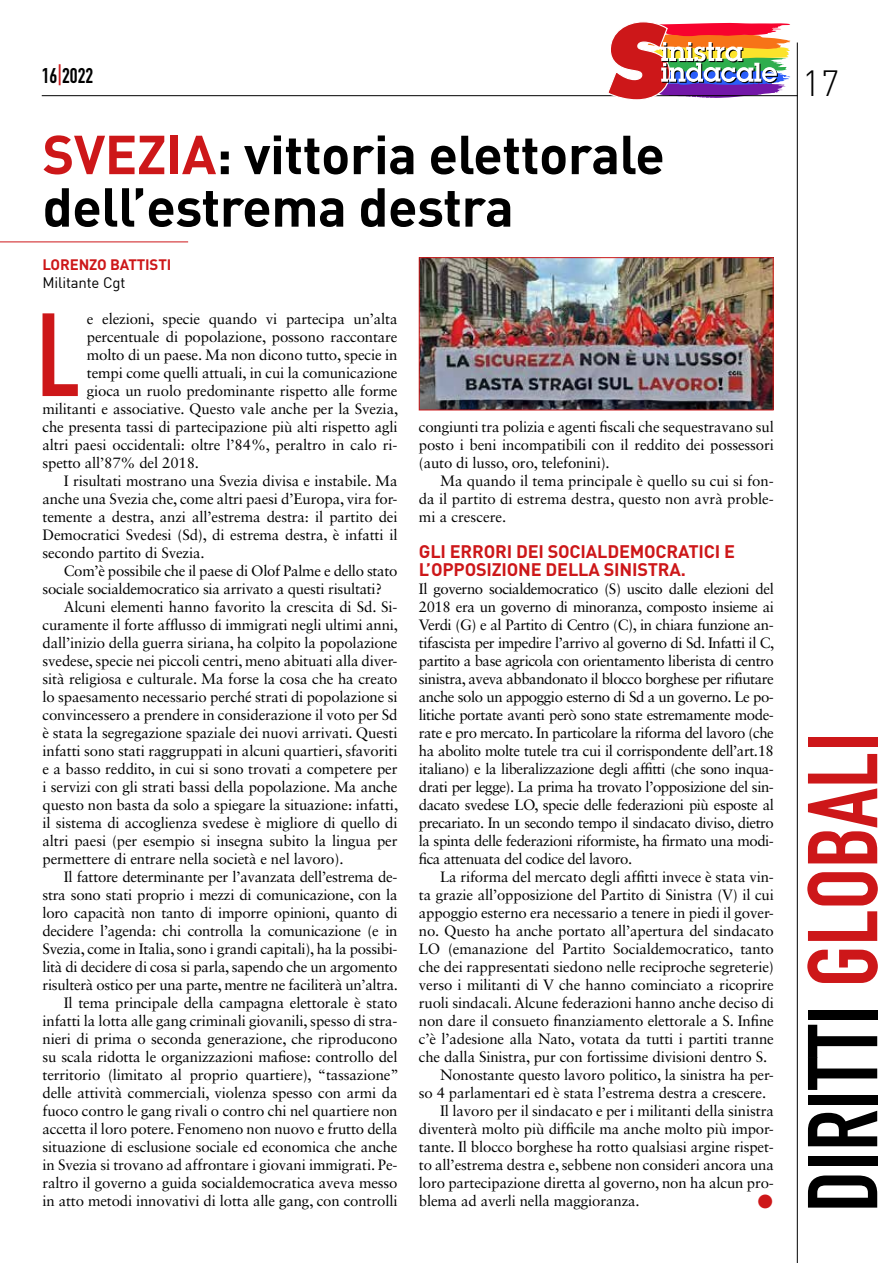
<style>
.page{position:relative;width:893px;height:1263px;background:#fff}
.page>*{position:absolute;margin:0;border:0;box-sizing:border-box;transform-origin:0 0}
.t1{font:116.1px "DIN Engschrift Std";color:#cd1719}
.t2{font:97.35px "DIN Engschrift Std";color:#000}
.t3{font:700 54px/52.5px "DIN";letter-spacing:-.01em;color:#000}
.t4{font:300 36px "DIN";color:#000}
.t5{font:21px "DIN Engschrift Std";color:#000}
.t6{font:700 18px/18px "DIN";letter-spacing:-.01em;color:#cd1719}
.t7{font:15px/18px "Sabon LT Std";letter-spacing:-.01em;color:#000;text-align:justify}
.t8{font:700 15px "DIN";letter-spacing:-.01em;color:#cd1719}
.t9{font:15px "DIN";letter-spacing:-.01em;color:#000}
.t10{font:15px "Zapf Dingbats IT Cby BT";color:#cd1719}
.s1{color:#cd1719}
</style>
<div class="page">
<hr style="left:42px;top:95px;width:756px;height:1px;background:#000">
<hr style="left:797px;top:43px;width:1px;height:1220px;background:#000">
<svg style="left:606px;top:22px;width:185px;height:78px"></svg>
<hr style="left:0;top:241px;width:188px;height:1px;background:#cd1719">
<img style="left:421px;top:259px;width:350px;height:149px">
<div style="left:419px;top:257px;width:354px;height:153px;border:1px solid #cd1719"></div>
<h3 class="t5" style="left:42px;top:63px;width:53px">16<span class="s1">|</span>2022</h3>
<h3 class="t4" style="left:802px;top:61px;width:39px">17</h3>
<h3 class="t3" style="left:43px;top:126px;width:624px"><span class="s1">SVEZIA</span>: vittoria elettorale dell’estrema destra</h3>
<p class="t8" style="left:43px;top:255px;width:130px">LORENZO BATTISTI</p>
<p class="t9" style="left:43px;top:273px;width:84px">Militante Cgt</p>
<h1 class="t1" style="left:37px;top:287px;width:44px">L</h1>
<p class="t7" style="left:87px;top:310px;width:312px">e elezioni, specie quando vi partecipa un’alta</p>
<p class="t7" style="left:87px;top:328px;width:312px">percentuale di popolazione, possono raccontare</p>
<p class="t7" style="left:87px;top:346px;width:312px">molto di un paese. Ma non dicono tutto, specie in</p>
<p class="t7" style="left:87px;top:364px;width:312px">tempi come quelli attuali, in cui la comunicazione</p>
<p class="t7" style="left:87px;top:382px;width:312px">gioca un ruolo predominante rispetto alle forme</p>
<p class="t7" style="left:43px;top:400px;width:357px">militanti e associative. Questo vale anche per la Svezia,</p>
<p class="t7" style="left:43px;top:418px;width:357px">che presenta tassi di partecipazione più alti rispetto agli</p>
<p class="t7" style="left:43px;top:436px;width:357px">altri paesi occidentali: oltre l’84%, peraltro in calo ri-</p>
<p class="t7" style="left:43px;top:454px;width:158px">spetto all’87% del 2018.</p>
<p class="t7" style="left:64px;top:472px;width:335px">I risultati mostrano una Svezia divisa e instabile. Ma</p>
<p class="t7" style="left:43px;top:490px;width:357px">anche una Svezia che, come altri paesi d’Europa, vira for-</p>
<p class="t7" style="left:43px;top:508px;width:357px">temente a destra, anzi all’estrema destra: il partito dei</p>
<p class="t7" style="left:43px;top:526px;width:356px">Democratici Svedesi (Sd), di estrema destra, è infatti il</p>
<p class="t7" style="left:43px;top:544px;width:164px">secondo partito di Svezia.</p>
<p class="t7" style="left:64px;top:562px;width:335px">Com’è possibile che il paese di Olof Palme e dello stato</p>
<p class="t7" style="left:43px;top:580px;width:341px">sociale socialdemocratico sia arrivato a questi risultati?</p>
<p class="t7" style="left:64px;top:598px;width:335px">Alcuni elementi hanno favorito la crescita di Sd. Si-</p>
<p class="t7" style="left:43px;top:616px;width:357px">curamente il forte afflusso di immigrati negli ultimi anni,</p>
<p class="t7" style="left:43px;top:634px;width:357px">dall’inizio della guerra siriana, ha colpito la popolazione</p>
<p class="t7" style="left:43px;top:652px;width:357px">svedese, specie nei piccoli centri, meno abituati alla diver-</p>
<p class="t7" style="left:43px;top:670px;width:357px">sità religiosa e culturale. Ma forse la cosa che ha creato</p>
<p class="t7" style="left:43px;top:688px;width:357px">lo spaesamento necessario perché strati di popolazione si</p>
<p class="t7" style="left:43px;top:706px;width:357px">convincessero a prendere in considerazione il voto per Sd</p>
<p class="t7" style="left:43px;top:724px;width:357px">è stata la segregazione spaziale dei nuovi arrivati. Questi</p>
<p class="t7" style="left:43px;top:742px;width:357px">infatti sono stati raggruppati in alcuni quartieri, sfavoriti</p>
<p class="t7" style="left:43px;top:760px;width:357px">e a basso reddito, in cui si sono trovati a competere per</p>
<p class="t7" style="left:43px;top:778px;width:357px">i servizi con gli strati bassi della popolazione. Ma anche</p>
<p class="t7" style="left:43px;top:796px;width:357px">questo non basta da solo a spiegare la situazione: infatti,</p>
<p class="t7" style="left:43px;top:814px;width:357px">il sistema di accoglienza svedese è migliore di quello di</p>
<p class="t7" style="left:43px;top:832px;width:357px">altri paesi (per esempio si insegna subito la lingua per</p>
<p class="t7" style="left:43px;top:850px;width:302px">permettere di entrare nella società e nel lavoro).</p>
<p class="t7" style="left:64px;top:868px;width:335px">Il fattore determinante per l’avanzata dell’estrema de-</p>
<p class="t7" style="left:43px;top:886px;width:357px">stra sono stati proprio i mezzi di comunicazione, con la</p>
<p class="t7" style="left:43px;top:904px;width:357px">loro capacità non tanto di imporre opinioni, quanto di</p>
<p class="t7" style="left:43px;top:922px;width:357px">decidere l’agenda: chi controlla la comunicazione (e in</p>
<p class="t7" style="left:43px;top:940px;width:357px">Svezia, come in Italia, sono i grandi capitali), ha la possibi-</p>
<p class="t7" style="left:43px;top:958px;width:357px">lità di decidere di cosa si parla, sapendo che un argomento</p>
<p class="t7" style="left:43px;top:976px;width:357px">risulterà ostico per una parte, mentre ne faciliterà un’altra.</p>
<p class="t7" style="left:64px;top:994px;width:335px">Il tema principale della campagna elettorale è stato</p>
<p class="t7" style="left:43px;top:1012px;width:357px">infatti la lotta alle gang criminali giovanili, spesso di stra-</p>
<p class="t7" style="left:43px;top:1030px;width:357px">nieri di prima o seconda generazione, che riproducono</p>
<p class="t7" style="left:43px;top:1048px;width:357px">su scala ridotta le organizzazioni mafiose: controllo del</p>
<p class="t7" style="left:43px;top:1066px;width:358px">territorio (limitato al proprio quartiere), “tassazione”</p>
<p class="t7" style="left:43px;top:1084px;width:357px">delle attività commerciali, violenza spesso con armi da</p>
<p class="t7" style="left:43px;top:1102px;width:357px">fuoco contro le gang rivali o contro chi nel quartiere non</p>
<p class="t7" style="left:43px;top:1120px;width:357px">accetta il loro potere. Fenomeno non nuovo e frutto della</p>
<p class="t7" style="left:43px;top:1138px;width:357px">situazione di esclusione sociale ed economica che anche</p>
<p class="t7" style="left:43px;top:1156px;width:357px">in Svezia si trovano ad affrontare i giovani immigrati. Pe-</p>
<p class="t7" style="left:43px;top:1174px;width:357px">raltro il governo a guida socialdemocratica aveva messo</p>
<p class="t7" style="left:43px;top:1192px;width:357px">in atto metodi innovativi di lotta alle gang, con controlli</p>
<p class="t7" style="left:419px;top:418px;width:357px">congiunti tra polizia e agenti fiscali che sequestravano sul posto i beni incompatibili con il reddito dei possessori (auto di lusso, oro, telefonini).</p>
<p class="t7" style="left:419px;top:472px;width:357px;text-indent:21px">Ma quando il tema principale è quello su cui si fon&shy;da il partito di estrema destra, questo non avrà proble&shy;mi a crescere.</p>
<p class="t6" style="left:419px;top:542px;width:318px">GLI ERRORI DEI SOCIALDEMOCRATICI E<br>L’OPPOSIZIONE DELLA SINISTRA.</p>
<p class="t7" style="left:419px;top:580px;width:357px">Il governo socialdemocratico (S) uscito dalle elezioni del 2018 era un governo di minoranza, composto insieme ai Verdi (G) e al Partito di Centro (C), in chiara funzione an&shy;tifascista per impedire l’arrivo al governo di Sd. Infatti il C, partito a base agricola con orientamento liberista di centro sinistra, aveva abbandonato il blocco borghese per rifiutare anche solo un appoggio esterno di Sd a un governo. Le po&shy;litiche portate avanti però sono state estremamente mode&shy;rate e pro mercato. In particolare la riforma del lavoro (che ha abolito molte tutele tra cui il corrispondente dell’art.18 italiano) e la liberalizzazione degli affitti (che sono inqua&shy;drati per legge). La prima ha trovato l’opposizione del sin&shy;dacato svedese LO, specie delle federazioni più esposte al precariato. In un secondo tempo il sindacato diviso, dietro la spinta delle federazioni riformiste, ha firmato una modi&shy;fica attenuata del codice del lavoro.</p>
<p class="t7" style="left:440px;top:868px;width:335px">La riforma del mercato degli affitti invece è stata vin-</p>
<p class="t7" style="left:419px;top:886px;width:356px">ta grazie all’opposizione del Partito di Sinistra (V) il cui</p>
<p class="t7" style="left:419px;top:904px;width:357px">appoggio esterno era necessario a tenere in piedi il gover-</p>
<p class="t7" style="left:419px;top:922px;width:357px">no. Questo ha anche portato all’apertura del sindacato</p>
<p class="t7" style="left:419px;top:940px;width:357px">LO (emanazione del Partito Socialdemocratico, tanto</p>
<p class="t7" style="left:419px;top:958px;width:357px">che dei rappresentati siedono nelle reciproche segreterie)</p>
<p class="t7" style="left:419px;top:976px;width:357px">verso i militanti di V che hanno cominciato a ricoprire</p>
<p class="t7" style="left:419px;top:994px;width:357px">ruoli sindacali. Alcune federazioni hanno anche deciso di</p>
<p class="t7" style="left:419px;top:1012px;width:356px">non dare il consueto finanziamento elettorale a S. Infine</p>
<p class="t7" style="left:419px;top:1030px;width:356px">c’è l’adesione alla Nato, votata da tutti i partiti tranne</p>
<p class="t7" style="left:419px;top:1048px;width:350px">che dalla Sinistra, pur con fortissime divisioni dentro S.</p>
<p class="t7" style="left:440px;top:1066px;width:335px">Nonostante questo lavoro politico, la sinistra ha per-</p>
<p class="t7" style="left:419px;top:1084px;width:349px">so 4 parlamentari ed è stata l’estrema destra a crescere.</p>
<p class="t7" style="left:440px;top:1102px;width:335px">Il lavoro per il sindacato e per i militanti della sinistra</p>
<p class="t7" style="left:419px;top:1120px;width:357px">diventerà molto più difficile ma anche molto più impor-</p>
<p class="t7" style="left:419px;top:1138px;width:357px">tante. Il blocco borghese ha rotto qualsiasi argine rispet-</p>
<p class="t7" style="left:419px;top:1156px;width:356px">to all’estrema destra e, sebbene non consideri ancora una</p>
<p class="t7" style="left:419px;top:1174px;width:357px">loro partecipazione diretta al governo, non ha alcun pro-</p>
<p class="t7" style="left:419px;top:1192px;width:222px">blema ad averli nella maggioranza.</p>
<p class="t10" style="left:758px;top:1194px;width:16px">●</p>
<h2 class="t2" style="left:786px;top:1212px;width:481px;rotate:-90deg">DIRITTI <span class="s1">GLOBALI</span></h2>
</div>
